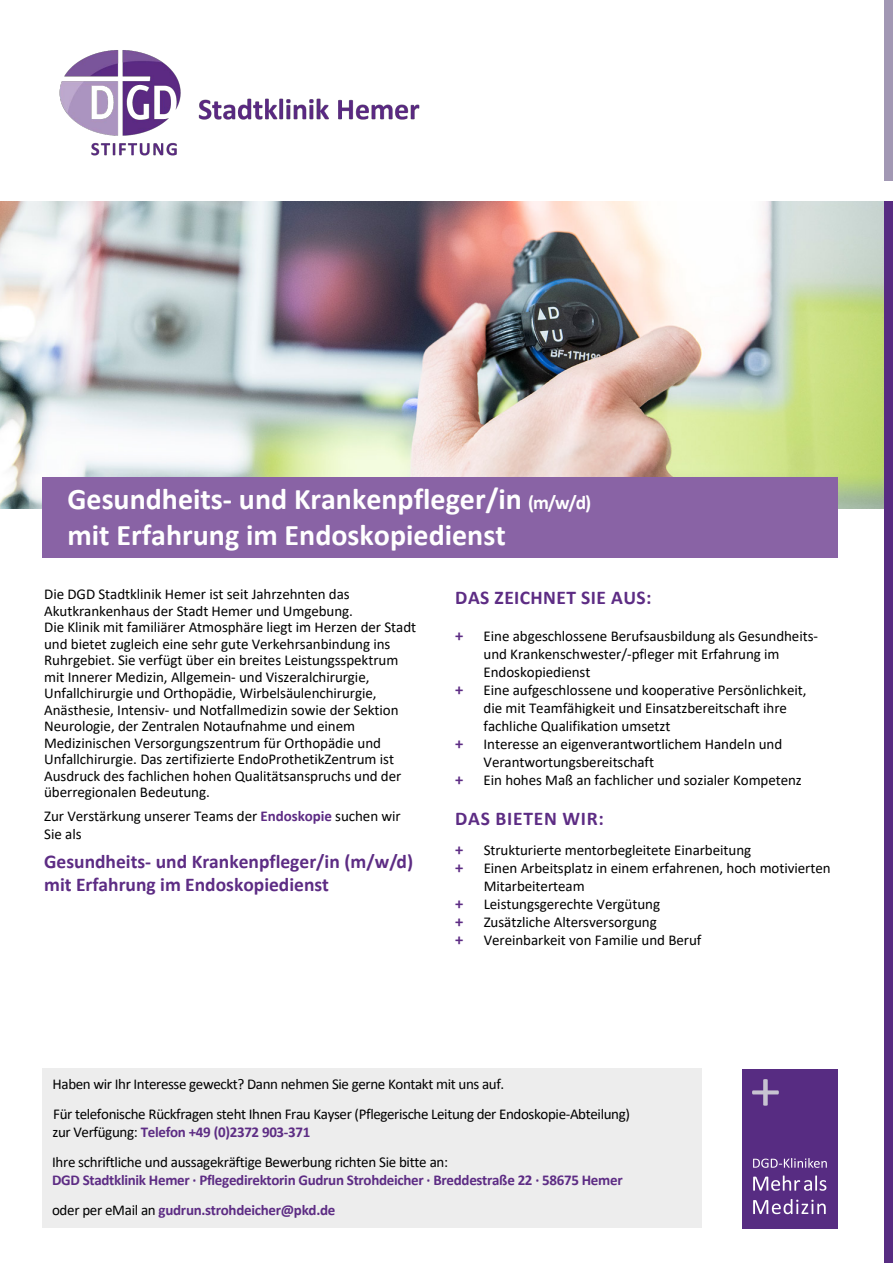
<style>
.page{position:relative;width:893px;height:1263px;background:#fff}
.page>*{position:absolute;margin:0;border:0;box-sizing:border-box;transform-origin:0 0}
.t1{font:700 30px/36px "Calibri";color:#fff}
.t2{font:700 19.5px/23.4px "Calibri";color:#5d2c84}
.t3{font:700 19.5px "Calibri";letter-spacing:.02em;color:#5d2c84}
.t4{font:700 19.5px "Calibri";letter-spacing:.04em;color:#5d2c84}
.t5{font:15px/16.5px "Calibri";letter-spacing:-.005em;color:#000}
.t6{font:15px/30px "Calibri";letter-spacing:-.025em;color:#000}
.t7{font:700 15px/30px "Calibri";letter-spacing:-.02em;color:#5d2c84}
.s1{font-size:19.5px}
.s2{font-weight:700;color:#5d2b84}
.s3{font-weight:700;font-size:16.5px;color:#5d2c84}
.s4{font-weight:700;color:#5d2c84}
.s5{font-weight:400;color:#000}
</style>
<div class="page">
<img style="left:60px;top:50px;width:359px;height:105px">
<img style="left:0;top:202px;width:884px;height:306px">
<div style="left:884px;top:202px;width:9px;height:1061px;background:#572c82"></div>
<div style="left:884px;top:0;width:9px;height:181px;background:#a298b4"></div>
<div style="left:43px;top:477px;width:795px;height:81px;background:#8963a5"></div>
<div style="left:42px;top:1068px;width:660px;height:159px;background:#ededed"></div>
<div style="left:742px;top:1069px;width:96px;height:160px;background:#572c82"></div>
<svg style="left:752px;top:1079px;width:27px;height:27px"></svg>
<svg style="left:753px;top:1199px;width:73px;height:15px"></svg>
<svg style="left:753px;top:1175px;width:73px;height:16px"></svg>
<svg style="left:753px;top:1158px;width:74px;height:10px"></svg>
<h1 class="t1" style="left:67px;top:480px;width:525px">Gesundheits- und Krankenpfleger/in <span class="s1">(m/w/d) </span>mit Erfahrung im Endoskopiedienst</h1>
<p class="t5" style="left:44px;top:585px;width:373px">Die DGD Stadtklinik Hemer ist seit Jahrzehnten das Akutkrankenhaus der Stadt Hemer und Umgebung.<br>Die Klinik mit familiärer Atmosphäre liegt im Herzen der Stadt und bietet zugleich eine sehr gute Verkehrsanbindung ins Ruhrgebiet. Sie verfügt über ein breites Leistungsspektrum mit Innerer Medizin, Allgemein- und Viszeralchirurgie, Unfallchirurgie und Orthopädie, Wirbelsäulenchirurgie, Anästhesie, Intensiv- und Notfallmedizin sowie der Sektion Neurologie, der Zentralen Notaufnahme und einem Medizinischen Versorgungszentrum für Orthopädie und Unfallchirurgie. Das zertifizierte EndoProthetikZentrum ist Ausdruck des fachlichen hohen Qualitätsanspruchs und der überregionalen Bedeutung.</p>
<p class="t5" style="left:44px;top:807px;width:358px;line-height:18px">Zur Verstärkung unserer Teams der <span class="s2">Endoskopie</span> suchen wir<br>Sie als</p>
<h2 class="t2" style="left:44px;top:850px;width:370px">Gesundheits- und Krankenpfleger/in (m/w/d) mit Erfahrung im Endoskopiedienst</h2>
<h2 class="t3" style="left:455px;top:584px;width:198px">DAS ZEICHNET SIE AUS:</h2>
<p class="t5" style="left:455px;top:627px;width:364px"><span class="s3">+</span> Eine abgeschlossene Berufsausbildung als Gesundheits-</p>
<p class="t5" style="left:484px;top:646px;width:297px">und Krankenschwester/-pfleger mit Erfahrung im</p>
<p class="t5" style="left:484px;top:664px;width:108px">Endoskopiedienst</p>
<p class="t5" style="left:455px;top:682px;width:353px"><span class="s3">+</span> Eine aufgeschlossene und kooperative Persönlichkeit,</p>
<p class="t5" style="left:484px;top:700px;width:305px">die mit Teamfähigkeit und Einsatzbereitschaft ihre</p>
<p class="t5" style="left:484px;top:718px;width:188px">fachliche Qualifikation umsetzt</p>
<p class="t5" style="left:455px;top:736px;width:329px"><span class="s3">+</span> Interesse an eigenverantwortlichem Handeln und</p>
<p class="t5" style="left:484px;top:754px;width:172px">Verantwortungsbereitschaft</p>
<p class="t5" style="left:455px;top:772px;width:348px"><span class="s3">+</span> Ein hohes Maß an fachlicher und sozialer Kompetenz</p>
<h2 class="t4" style="left:455px;top:804px;width:150px">DAS BIETEN WIR:</h2>
<p class="t5" style="left:455px;top:841px;width:297px"><span class="s3">+</span> Strukturierte mentorbegleitete Einarbeitung</p>
<p class="t5" style="left:455px;top:859px;width:377px"><span class="s3">+</span> Einen Arbeitsplatz in einem erfahrenen, hoch motivierten</p>
<p class="t5" style="left:484px;top:877px;width:102px">Mitarbeiterteam</p>
<p class="t5" style="left:455px;top:895px;width:206px"><span class="s3">+</span> Leistungsgerechte Vergütung</p>
<p class="t5" style="left:455px;top:913px;width:203px"><span class="s3">+</span> Zusätzliche Altersversorgung</p>
<p class="t5" style="left:455px;top:931px;width:248px"><span class="s3">+</span> Vereinbarkeit von Familie und Beruf</p>
<p class="t6" style="left:53px;top:1069px;width:579px">Haben wir Ihr Interesse geweckt? Dann nehmen Sie gerne Kontakt mit uns auf.<br>Für telefonische Rückfragen steht Ihnen Frau Kayser (Pflegerische Leitung der Endoskopie-Abteilung)</p>
<p class="t5" style="left:52px;top:1116px;width:398px;line-height:30px">zur Verfügung: <span class="s4">Tel</span><span class="s4">efon</span> <span class="s4">+49 (0)2372 903-371<br></span>Ihre schriftliche und aussagekräftige Bewerbung richten Sie bitte an:</p>
<p class="t7" style="left:52px;top:1165px;width:572px">DGD Stadtklinik Hemer · Pflegedirektorin Gudrun Strohdeicher · Breddestraße 22 · 58675 Hemer <span class="s5">oder per eMail an</span> gudrun.strohdeicher@pkd.de</p>
</div>
